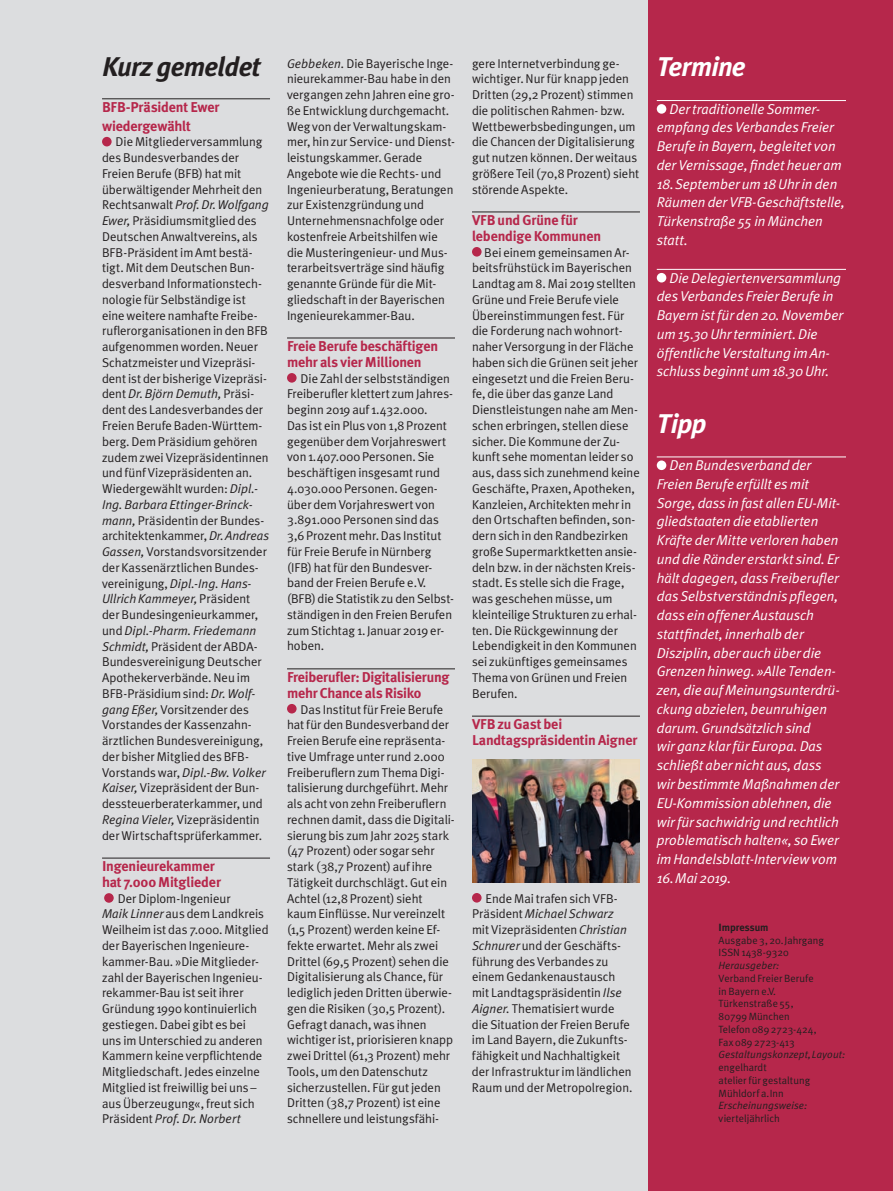
<style>
.page{position:relative;width:893px;height:1191px;background:#dcdddf}
.page>*{position:absolute;margin:0;border:0;box-sizing:border-box;transform-origin:0 0}
.t1{font:italic 700 27px "Meta Plus";letter-spacing:-.025em;color:#231f20}
.t2{font:italic 700 27px "Meta Plus";letter-spacing:-.025em;color:#fff}
.t3{font:italic 14.25px/18.8px "Meta Plus Normal";letter-spacing:-.005em;color:#fff}
.t4{font:700 14.25px/15.8px "Meta Plus";letter-spacing:-.015em;color:#b6274b}
.t5{font:12.75px/15.8px "Meta Plus Normal";letter-spacing:-.005em;color:#231f20}
.t6{font:10.5px/12.8px "Meta Plus Normal";letter-spacing:.005em;color:#231f20}
.t7{font:italic 10.5px "Meta Plus Normal";letter-spacing:.005em;color:#231f20}
.t8{font:700 10.5px "Meta Plus";letter-spacing:-.005em;color:#231f20}
.s1{font-style:italic}
</style>
<div class="page">
<div style="left:648px;top:0;width:245px;height:1191px;background:#b6274b"></div>
<hr style="left:657px;top:100px;width:189px;height:1px;background:#fff">
<hr style="left:657px;top:269px;width:189px;height:1px;background:#fff">
<hr style="left:657px;top:456px;width:189px;height:1px;background:#fff">
<div style="left:657px;top:104px;width:9px;height:10px;background:#fff;border-radius:50%"></div>
<div style="left:657px;top:273px;width:9px;height:9px;background:#fff;border-radius:50%"></div>
<div style="left:657px;top:460px;width:9px;height:10px;background:#fff;border-radius:50%"></div>
<hr style="left:102px;top:98px;width:168px;height:1px;background:#231f20">
<hr style="left:102px;top:857px;width:168px;height:1px;background:#231f20">
<div style="left:102px;top:137px;width:10px;height:9px;background:#b6274b;border-radius:50%"></div>
<div style="left:104px;top:893px;width:10px;height:9px;background:#b6274b;border-radius:50%"></div>
<hr style="left:287px;top:337px;width:168px;height:1px;background:#231f20">
<hr style="left:287px;top:668px;width:168px;height:1px;background:#231f20">
<div style="left:287px;top:373px;width:10px;height:9px;background:#b6274b;border-radius:50%"></div>
<div style="left:287px;top:704px;width:10px;height:9px;background:#b6274b;border-radius:50%"></div>
<hr style="left:472px;top:211px;width:168px;height:1px;background:#231f20">
<hr style="left:472px;top:715px;width:168px;height:1px;background:#231f20">
<div style="left:472px;top:247px;width:10px;height:9px;background:#b6274b;border-radius:50%"></div>
<img style="left:472px;top:759px;width:168px;height:123px">
<div style="left:472px;top:893px;width:10px;height:9px;background:#b6274b;border-radius:50%"></div>
<h1 class="t1" style="left:102px;top:51px;width:160px">Kurz gemeldet</h1>
<p class="t4" style="left:102px;top:98px;width:119px;line-height:18.8px">BFB-Präsident Ewer wiedergewählt</p>
<p class="t5" style="left:102px;top:134px;width:168px;text-indent:14px">Die Mitgliederversammlung des Bundesverbandes der<br>Freien Berufe (BFB) hat mit überwältigender Mehrheit den<br>Rechtsanwalt <span class="s1">Prof. Dr. Wolfgang<br>Ewer,</span> Präsidiumsmitglied des<br>Deutschen Anwaltvereins, als<br>BFB-Präsident im Amt bestä&shy;tigt. Mit dem Deutschen Bun&shy;desverband Informationstech&shy;nologie für Selbständige ist eine weitere namhafte Freibe&shy;ruflerorganisationen in den BFB aufgenommen worden. Neuer<br>Schatzmeister und Vizepräsi&shy;dent ist der bisherige Vizepräsi&shy;dent <span class="s1">Dr. Björn Demuth,</span> Präsi&shy;dent des Landesverbandes der<br>Freien Berufe Baden-Württem&shy;berg. Dem Präsidium gehören zudem zwei Vizepräsidentinnen und fünf Vizepräsidenten an.<br>Wiedergewählt wurden: <span class="s1">Dipl.-<br>Ing. Barbara Ettinger-Brinck&shy;mann,</span> Präsidentin der Bundes&shy;architektenkammer, <span class="s1">Dr. Andreas<br>Gassen,</span> Vorstandsvorsitzender der Kassenärztlichen Bundes&shy;vereinigung, <span class="s1">Dipl.-Ing. Hans-<br>Ullrich Kammeyer,</span> Präsident der Bundesingenieurkammer, und <span class="s1">Dipl.-Pharm. Friedemann<br>Schmidt,</span> Präsident der ABDA-<br>Bundesvereinigung Deutscher<br>Apothekerverbände. Neu im<br>BFB-Präsidium sind: <span class="s1">Dr. Wolf&shy;gang Eßer,</span> Vorsitzender des<br>Vorstandes der Kassenzahn&shy;ärztlichen Bundesvereinigung, der bisher Mitglied des BFB-<br>Vorstands war, <span class="s1">Dipl.-Bw. Volker<br>Kaiser,</span> Vizepräsident der Bun&shy;dessteuerberaterkammer, und<br><span class="s1">Regina Vieler,</span> Vizepräsidentin der Wirtschaftsprüferkammer.</p>
<p class="t4" style="left:102px;top:858px;width:120px">Ingenieurekammer hat 7.000 Mitglieder</p>
<p class="t5" style="left:102px;top:890px;width:168px;text-indent:16px">Der Diplom-Ingenieur<br><span class="s1">Maik Linner</span> aus dem Landkreis<br>Weilheim ist das 7.000. Mitglied der Bayerischen Ingenieure&shy;kammer-Bau. »Die Mitglieder&shy;zahl der Bayerischen Ingenieu&shy;rekammer-Bau ist seit ihrer<br>Gründung 1990 kontinuierlich gestiegen. Dabei gibt es bei uns im Unterschied zu anderen<br>Kammern keine verpflichtende<br>Mitgliedschaft. Jedes einzelne<br>Mitglied ist freiwillig bei uns – aus Überzeugung«, freut sich<br>Präsident <span class="s1">Prof. Dr. Norbert</span></p>
<p class="t5" style="left:287px;top:55px;width:169px"><span class="s1">Gebbeken.</span> Die Bayerische Inge&shy;nieurekammer-Bau habe in den vergangen zehn Jahren eine gro&shy;ße Entwicklung durchgemacht.<br>Weg von der Verwaltungskam&shy;mer, hin zur Service- und Dienst&shy;leistungskammer. Gerade<br>Angebote wie die Rechts- und<br>Ingenieurberatung, Beratungen zur Existenzgründung und<br>Unternehmensnachfolge oder kostenfreie Arbeitshilfen wie die Musteringenieur- und Mus&shy;terarbeitsverträge sind häufig genannte Gründe für die Mit&shy;gliedschaft in der Bayerischen<br>Ingenieurekammer-Bau.</p>
<p class="t4" style="left:287px;top:338px;width:153px">Freie Berufe beschäftigen mehr als vier Millionen</p>
<p class="t5" style="left:287px;top:370px;width:168px;text-indent:14px">Die Zahl der selbstständigen<br>Freiberufler klettert zum Jahres&shy;beginn 2019 auf 1.432.000.<br>Das ist ein Plus von 1,8 Prozent gegenüber dem Vorjahreswert von 1.407.000 Personen. Sie beschäftigen insgesamt rund<br>4.030.000 Personen. Gegen&shy;über dem Vorjahreswert von<br>3.891.000 Personen sind das<br>3,6 Prozent mehr. Das Institut für Freie Berufe in Nürnberg (IFB) hat für den Bundesver&shy;band der Freien Berufe e. V. (BFB) die Statistik zu den Selbst&shy;ständigen in den Freien Berufen zum Stichtag 1. Januar 2019 er&shy;hoben.</p>
<p class="t4" style="left:287px;top:669px;width:164px">Freiberufler: Digitalisierung mehr Chance als Risiko</p>
<p class="t5" style="left:287px;top:701px;width:169px;text-indent:14px">Das Institut für Freie Berufe hat für den Bundesverband der<br>Freien Berufe eine repräsenta&shy;tive Umfrage unter rund 2.000<br>Freiberuflern zum Thema Digi&shy;talisierung durchgeführt. Mehr als acht von zehn Freiberuflern rechnen damit, dass die Digitali&shy;sierung bis zum Jahr 2025 stark (47 Prozent) oder sogar sehr stark (38,7 Prozent) auf ihre<br>Tätigkeit durchschlägt. Gut ein<br>Achtel (12,8 Prozent) sieht kaum Einflüsse. Nur vereinzelt (1,5 Prozent) werden keine Ef&shy;fekte erwartet. Mehr als zwei<br>Drittel (69,5 Prozent) sehen die<br>Digitalisierung als Chance, für lediglich jeden Dritten überwie&shy;gen die Risiken (30,5 Prozent).<br>Gefragt danach, was ihnen wichtiger ist, priorisieren knapp zwei Drittel (61,3 Prozent) mehr<br>Tools, um den Datenschutz sicherzustellen. Für gut jeden<br>Dritten (38,7 Prozent) ist eine schnellere und leistungsfähi-</p>
<p class="t5" style="left:472px;top:55px;width:169px">gere Internetverbindung ge&shy;wichtiger. Nur für knapp jeden<br>Dritten (29,2 Prozent) stimmen die politischen Rahmen- bzw.<br>Wettbewerbsbedingungen, um die Chancen der Digitalisierung gut nutzen können. Der weitaus größere Teil (70,8 Prozent) sieht störende Aspekte.</p>
<p class="t4" style="left:472px;top:212px;width:131px">VFB und Grüne für lebendige Kommunen</p>
<p class="t5" style="left:472px;top:244px;width:169px;text-indent:12px">Bei einem gemeinsamen Ar&shy;beitsfrühstück im Bayerischen<br>Landtag am 8. Mai 2019 stellten<br>Grüne und Freie Berufe viele<br>Übereinstimmungen fest. Für die Forderung nach wohnort&shy;naher Versorgung in der Fläche haben sich die Grünen seit jeher eingesetzt und die Freien Beru&shy;fe, die über das ganze Land<br>Dienstleistungen nahe am Men&shy;schen erbringen, stellen diese sicher. Die Kommune der Zu&shy;kunft sehe momentan leider so aus, dass sich zunehmend keine<br>Geschäfte, Praxen, Apotheken,<br>Kanzleien, Architekten mehr in den Ortschaften befinden, son&shy;dern sich in den Randbezirken große Supermarktketten ansie&shy;deln bzw. in der nächsten Kreis&shy;stadt. Es stelle sich die Frage, was geschehen müsse, um kleinteilige Strukturen zu erhal&shy;ten. Die Rückgewinnung der<br>Lebendigkeit in den Kommunen sei zukünftiges gemeinsames<br>Thema von Grünen und Freien<br>Berufen.</p>
<p class="t4" style="left:472px;top:716px;width:167px">VFB zu Gast bei<br>Landtagspräsidentin Aigner</p>
<p class="t5" style="left:472px;top:890px;width:162px;text-indent:14px">Ende Mai trafen sich VFB-<br>Präsident <span class="s1">Michael Schwarz </span>mit Vizepräsidenten <span class="s1">Christian<br>Schnurer</span> und der Geschäfts&shy;führung des Verbandes zu einem Gedankenaustausch mit Landtagspräsidentin <span class="s1">Ilse<br>Aigner.</span> Thematisiert wurde die Situation der Freien Berufe im Land Bayern, die Zukunfts&shy;fähigkeit und Nachhaltigkeit der Infrastruktur im ländlichen<br>Raum und der Metropolregion.</p>
<h1 class="t2" style="left:657px;top:51px;width:90px">Termine</h1>
<p class="t3" style="left:657px;top:99px;width:186px;text-indent:13px">Der traditionelle Sommer&shy;empfang des Verbandes Freier<br>Berufe in Bayern, begleitet von der Vernissage, findet heuer am</p>
<p class="t3" style="left:657px;top:174px;width:190px">18. September um 18 Uhr in den<br>Räumen der VFB-Geschäftstelle,<br>Türkenstraße 55 in München statt.</p>
<p class="t3" style="left:657px;top:268px;width:188px;text-indent:13px">Die Delegiertenversammlung des Verbandes Freier Berufe in<br>Bayern ist für den 20. November um 15.30 Uhr terminiert. Die öffentliche Verstaltung im An&shy;schluss beginnt um 18.30 Uhr.</p>
<h1 class="t2" style="left:657px;top:407px;width:51px">Tipp</h1>
<p class="t3" style="left:657px;top:455px;width:185px;text-indent:13px">Den Bundesverband der<br>Freien Berufe erfüllt es mit<br>Sorge, dass in fast allen EU-Mit&shy;gliedstaaten die etablierten<br>Kräfte der Mitte verloren haben und die Ränder erstarkt sind. Er hält dagegen, dass Freiberufler das Selbstverständnis pflegen, dass ein offener Austausch stattfindet, innerhalb der<br>Disziplin, aber auch über die<br>Grenzen hinweg. »Alle Tenden&shy;zen, die auf Meinungsunterdrü&shy;ckung abzielen, beunruhigen darum. Grundsätzlich sind<br>wir ganz klar für Europa. Das schließt aber nicht aus, dass wir bestimmte Maßnahmen der<br>EU-Kommission ablehnen, die wir für sachwidrig und rechtlich problematisch halten«, so Ewer im Handelsblatt-Interview vom</p>
<p class="t3" style="left:657px;top:868px;width:76px">16. Mai 2019.</p>
<p class="t8" style="left:719px;top:921px;width:51px">Impressum</p>
<p class="t6" style="left:719px;top:933px;width:107px">Ausgabe 3, 20. Jahrgang<br>ISSN 1438-9320</p>
<p class="t7" style="left:719px;top:959px;width:62px">Herausgeber:</p>
<p class="t6" style="left:719px;top:971px;width:99px">Verband Freier Berufe in Bayern e.V.<br>Türkenstraße 55,<br>80799 München<br>Telefon 089 2723-424,<br>Fax 089 2723-413</p>
<p class="t7" style="left:719px;top:1048px;width:128px">Gestaltungskonzept, Layout:</p>
<p class="t6" style="left:719px;top:1061px;width:93px">engelhardt<br>atelier für gestaltung<br>Mühldorf a. Inn</p>
<p class="t7" style="left:719px;top:1099px;width:90px">Erscheinungsweise:</p>
<p class="t6" style="left:719px;top:1112px;width:63px">vierteljährlich</p>
</div>
